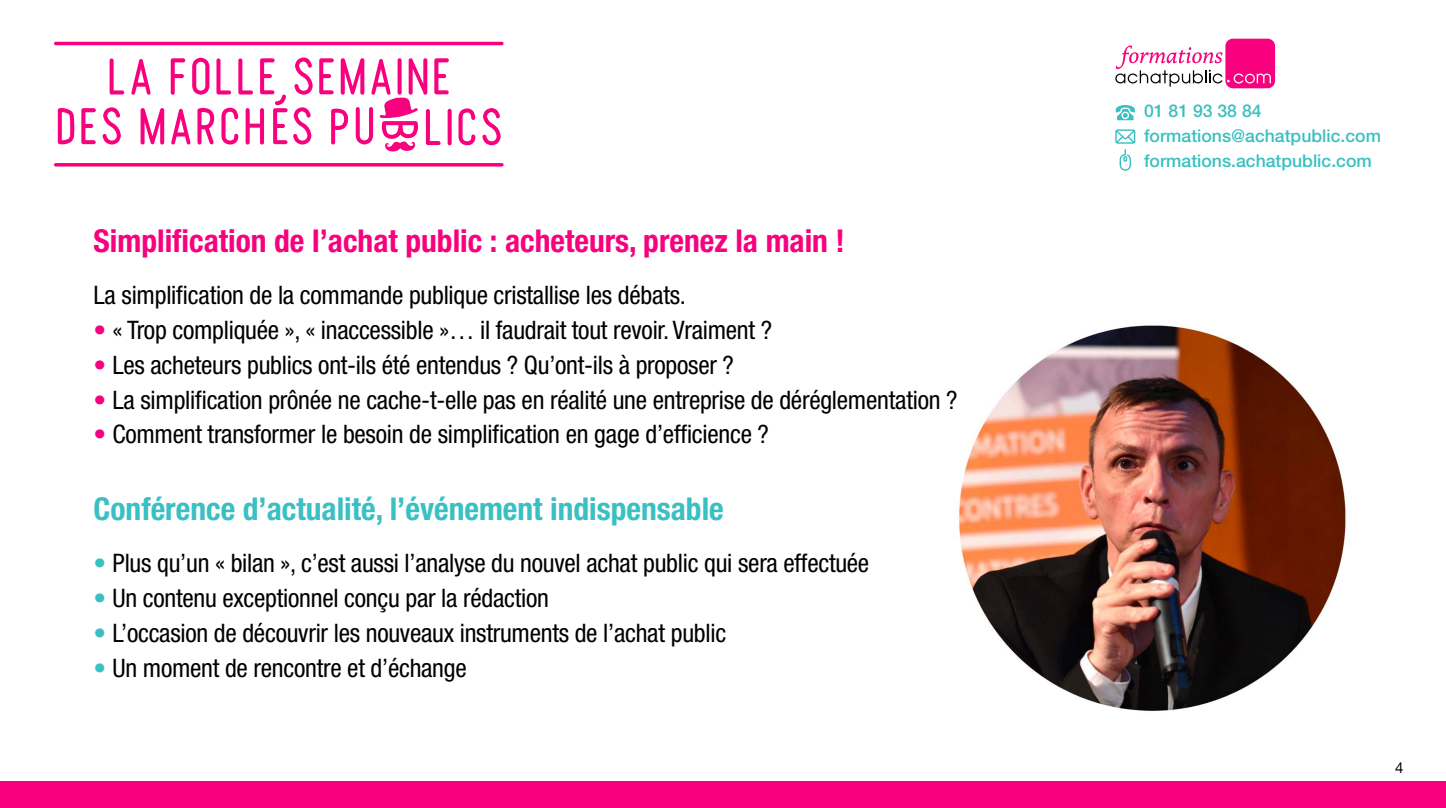
<style>
.page{position:relative;width:1446px;height:808px;background:#fff}
.page>*{position:absolute;margin:0;border:0;box-sizing:border-box;transform-origin:0 0}
.t1{font:700 condensed 31.5px "Helvetica Neue LT Std";color:#f8007e}
.t2{font:700 condensed 31.5px "Helvetica Neue LT Std";color:#3ac0c2}
.t3{font:condensed 25.5px "Helvetica Neue LT Std";letter-spacing:-.01em;color:#000}
.t4{font:500 17.55px/24.9px "Helvetica Neue LT Std";color:#3ac0c2}
.t5{font:15px "Helvetica Neue LT Std";color:#000}
.s1{color:#f8007e}
.s2{color:#3ac0c2}
</style>
<div class="page">
<div style="left:0;top:781px;width:1446px;height:27px;background:#f8007e"></div>
<svg style="left:54px;top:163px;width:449px;height:4px;background:#f8208e"></svg>
<hr style="left:54px;top:42px;width:449px;height:3px;background:#f8007e;border-radius:2px">
<svg style="left:58px;top:57px;width:443px;height:95px"></svg>
<svg style="left:1115px;top:105px;width:20px;height:15px"></svg>
<svg style="left:1115px;top:129px;width:20px;height:42px"></svg>
<div style="left:1225px;top:39px;width:50px;height:49px;background:#f8007e;border-radius:7px"></div>
<svg style="left:1115px;top:45px;width:156px;height:42px"></svg>
<img style="left:959px;top:325px;width:387px;height:386px">
<p class="t1" style="left:94px;top:222px;width:753px">Simplification de l’achat public : acheteurs, prenez la main !</p>
<p class="t3" style="left:94px;top:280px;width:594px">La simplification de la commande publique cristallise les débats.</p>
<p class="t3" style="left:94px;top:315px;width:680px"><span class="s1">•</span> « Trop compliquée », « inaccessible »… il faudrait tout revoir. Vraiment ?</p>
<p class="t3" style="left:94px;top:350px;width:642px"><span class="s1">•</span> Les acheteurs publics ont-ils été entendus ? Qu’ont-ils à proposer ?</p>
<p class="t3" style="left:94px;top:385px;width:865px"><span class="s1">•</span> La simplification prônée ne cache-t-elle pas en réalité une entreprise de déréglementation ?</p>
<p class="t3" style="left:94px;top:420px;width:677px"><span class="s1">•</span> Comment transformer le besoin de simplification en gage d’efficience ?</p>
<p class="t2" style="left:94px;top:490px;width:632px">Conférence d’actualité, l’événement indispensable</p>
<p class="t3" style="left:94px;top:548px;width:777px"><span class="s2">•</span> Plus qu’un « bilan », c’est aussi l’analyse du nouvel achat public qui sera effectuée</p>
<p class="t3" style="left:94px;top:583px;width:457px"><span class="s2">•</span> Un contenu exceptionnel conçu par la rédaction</p>
<p class="t3" style="left:94px;top:618px;width:634px"><span class="s2">•</span> L’occasion de découvrir les nouveaux instruments de l’achat public</p>
<p class="t3" style="left:94px;top:653px;width:375px"><span class="s2">•</span> Un moment de rencontre et d’échange</p>
<p class="t4" style="left:1144px;top:99px;width:238px">01 81 93 38 84 formations@achatpublic.com formations.achatpublic.com</p>
<p class="t5" style="left:1395px;top:759px;width:10px">4</p>
</div>
